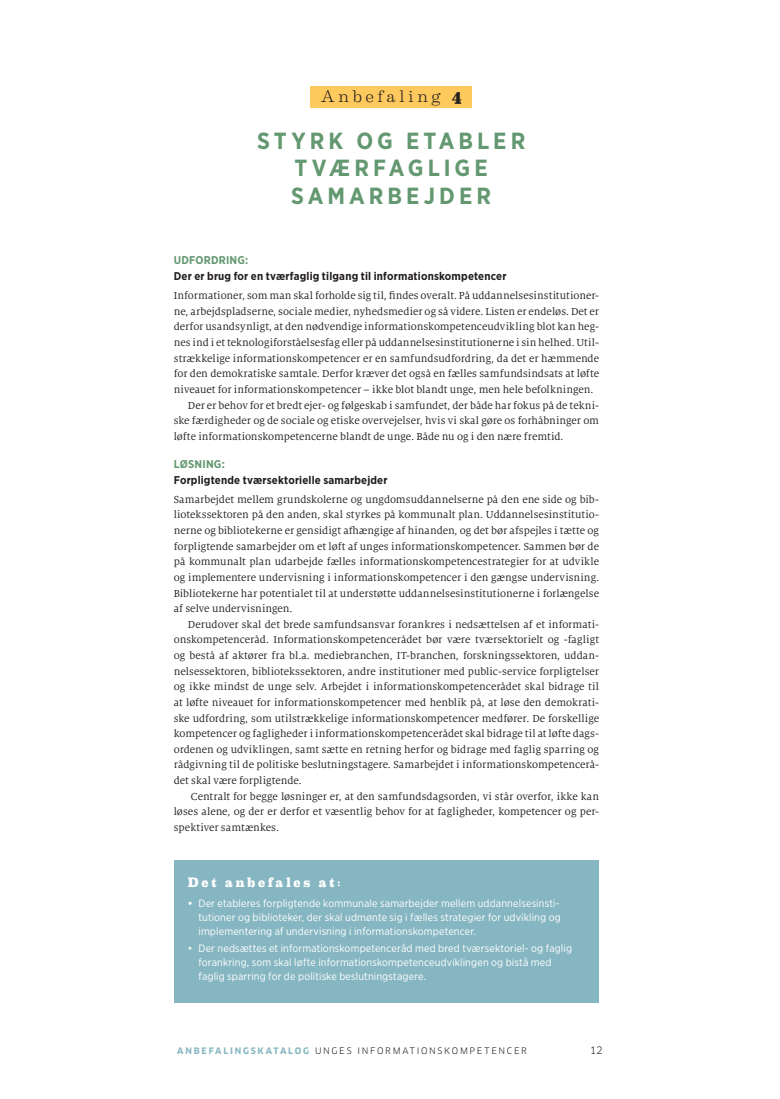
<style>
.page{position:relative;width:780px;height:1099px;background:#fff}
.page>*{position:absolute;margin:0;border:0;box-sizing:border-box;transform-origin:0 0}
.t1{font:700 23.38px/27.5px "Gotham Narrow";letter-spacing:.175em;color:#639870;text-align:center}
.t2{font:300 16.88px "Eames Century Modern";letter-spacing:.2em;color:#231f20}
.Boksrubrik{font:800 13.75px "Eames Century Modern";letter-spacing:.205em;color:#fff}
.Brødtekst{font:11.25px/15.6px "Milo Serif OT";color:#231f20;text-align:justify}
.Mellemrubrik{font:700 11.25px/16px "Gotham Narrow";letter-spacing:.015em;color:#231f20}
.Mellemrubrik-2{font:700 11.25px "Gotham Narrow";letter-spacing:.015em;color:#639870}
.t3{font:10.62px/13.8px "Gotham Narrow";letter-spacing:.01em;color:#fff;text-align:justify}
.t4{font:10px "Clan OT";color:#231f20}
.t5{font:8.75px "Clan OT";letter-spacing:.195em;color:#231f20}
.s1{font-weight:800}
.s2{color:#639870}
.s3{font-weight:700}
.s4{font-weight:700;color:#86b6c1}
</style>
<div class="page">
<div style="left:310px;top:86px;width:161px;height:21px;background:#fec95d"></div>
<div style="left:174px;top:860px;width:425px;height:142px;background:#86b6c1"></div>
<p class="t2" style="left:320px;top:83px;width:143px">Anbefaling <span class="s1">4</span></p>
<p class="t1" style="left:257px;top:127px;width:270px">STYRK OG ETABLER<br>TVÆRFAGLIGE<br>SAMARBEJDER</p>
<p class="Mellemrubrik-2" style="left:174px;top:253px;width:76px">UDFORDRING:</p>
<p class="Mellemrubrik" style="left:174px;top:268px;width:334px">Der er brug for en tværfaglig tilgang til informationskompetencer</p>
<p class="Brødtekst" style="left:174px;top:288px;width:427px">Informationer, som man skal forholde sig til, findes overalt. På uddannelsesinstitutioner&shy;ne, arbejdspladserne, sociale medier, nyhedsmedier og så videre. Listen er endeløs. Det er derfor usandsynligt, at den nødvendige informationskompetenceudvikling blot kan heg&shy;nes ind i et teknologiforståelsesfag eller på uddannelsesinstitutionerne i sin helhed. Util&shy;strækkelige informationskompetencer er en samfundsudfordring, da det er hæmmende for den demokratiske samtale. Derfor kræver det også en fælles samfundsindsats at løfte niveauet for informationskompetencer – ikke blot blandt unge, men hele befolkningen.</p>
<p class="Brødtekst" style="left:174px;top:397px;width:427px;text-indent:14px">Der er behov for et bredt ejer- og følgeskab i samfundet, der både har fokus på de tekni&shy;ske færdigheder og de sociale og etiske overvejelser, hvis vi skal gøre os forhåbninger om løfte informationskompetencerne blandt de unge. Både nu og i den nære fremtid.</p>
<p class="Mellemrubrik" style="left:174px;top:455px;width:215px"><span class="s2">LØSNING:<br></span>Forpligtende tværsektorielle samarbejder</p>
<p class="Brødtekst" style="left:174px;top:491px;width:427px">Samarbejdet mellem grundskolerne og ungdomsuddannelserne på den ene side og bib&shy;liotekssektoren på den anden, skal styrkes på kommunalt plan. Uddannelsesinstitutio&shy;nerne og bibliotekerne er gensidigt afhængige af hinanden, og det bør afspejles i tætte og forpligtende samarbejder om et løft af unges informationskompetencer. Sammen bør de på kommunalt plan udarbejde fælles informationskompetencestrategier for at udvikle og implementere undervisning i informationskompetencer i den gængse undervisning.<br>Bibliotekerne har potentialet til at understøtte uddannelsesinstitutionerne i forlængelse af selve undervisningen.</p>
<p class="Brødtekst" style="left:174px;top:616px;width:427px;text-indent:14px">Derudover skal det brede samfundsansvar forankres i nedsættelsen af et informati&shy;onskompetenceråd. Informationskompetencerådet bør være tværsektorielt og -fagligt og bestå af aktører fra bl.a. mediebranchen, IT-branchen, forskningssektoren, uddan&shy;nelsessektoren, bibliotekssektoren, andre institutioner med public-service forpligtelser og ikke mindst de unge selv. Arbejdet i informationskompetencerådet skal bidrage til at løfte niveauet for informationskompetencer med henblik på, at løse den demokrati&shy;ske udfordring, som utilstrækkelige informationskompetencer medfører. De forskellige kompetencer og fagligheder i informationskompetencerådet skal bidrage til at løfte dags&shy;ordenen og udviklingen, samt sætte en retning herfor og bidrage med faglig sparring og rådgivning til de politiske beslutningstagere. Samarbejdet i informationskompetencerå&shy;det skal være forpligtende.</p>
<p class="Brødtekst" style="left:174px;top:788px;width:427px;text-indent:17px">Centralt for begge løsninger er, at den samfundsdagsorden, vi står overfor, ikke kan løses alene, og der er derfor et væsentlig behov for at fagligheder, kompetencer og per&shy;spektiver samtænkes.</p>
<p class="Boksrubrik" style="left:188px;top:871px;width:154px">Det anbefales at:</p>
<p class="t3" style="left:198px;top:896px;width:364px;text-indent:-11px"><span class="s3">•</span> Der etableres forpligtende kommunale samarbejder mellem uddannelsesinsti&shy;tutioner og biblioteker, der skal udmønte sig i fælles strategier for udvikling og implementering af undervisning i informationskompetencer.</p>
<p class="t3" style="left:198px;top:941px;width:375px;text-align:left;text-indent:-11px">• Der nedsættes et informationskompetenceråd med bred tværsektoriel- og faglig forankring, som skal løfte informationskompetenceudviklingen og bistå med faglig sparring for de politiske beslutningstagere.</p>
<p class="t5" style="left:177px;top:1045px;width:351px"><span class="s4">ANBEFALINGSKATALOG</span> UNGES INFORMATIONSKOMPETENCER</p>
<p class="t4" style="left:589px;top:1044px;width:14px">12</p>
</div>
